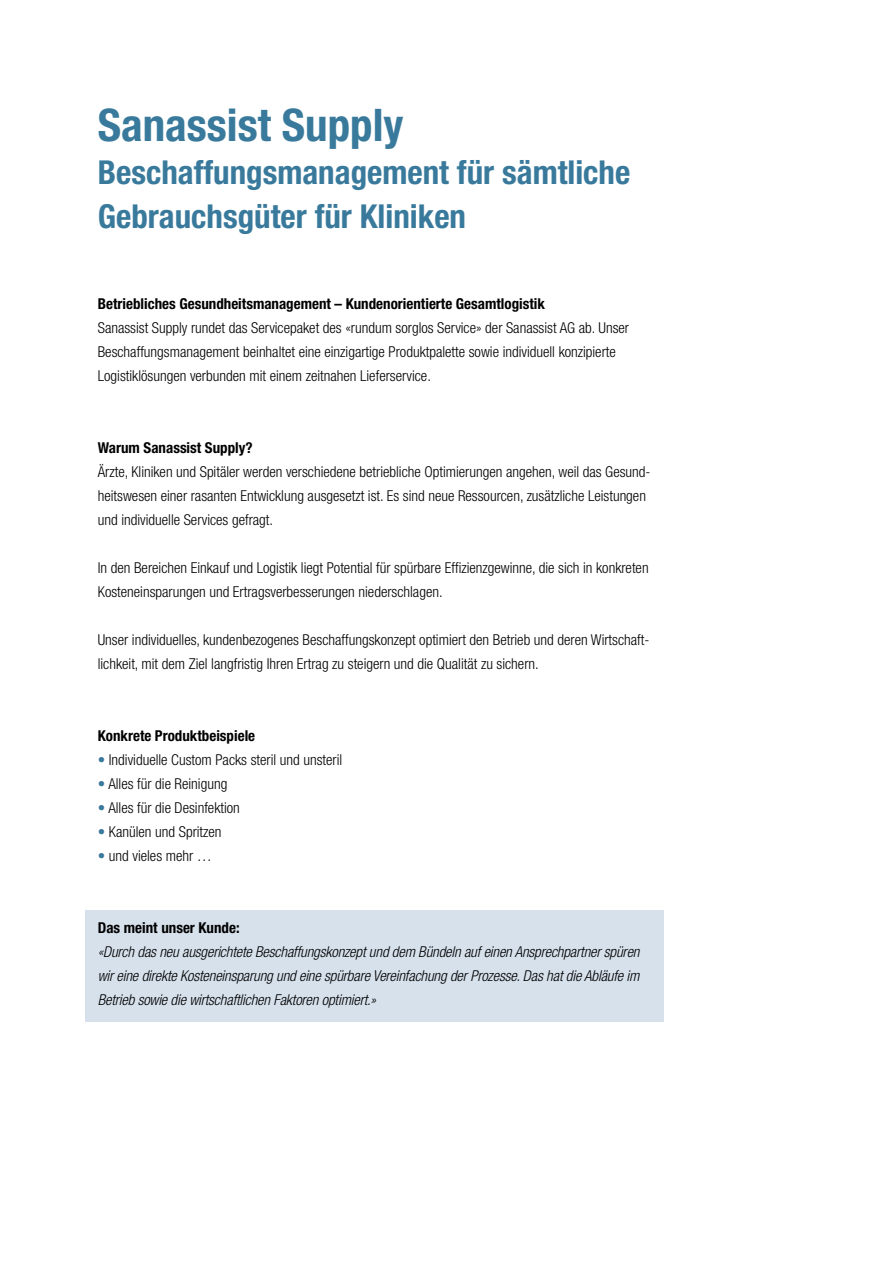
<style>
.page{position:relative;width:893px;height:1263px;background:#fff}
.page>*{position:absolute;margin:0;border:0;box-sizing:border-box;transform-origin:0 0}
.t1{font:700 condensed 45px "Helvetica Neue";color:#397a9c}
.t2{font:700 condensed 33px/43.2px "Helvetica Neue";color:#397a9c}
.t3{font:300 condensed 15px/24px "Helvetica Neue";color:#000}
.t4{font:italic 300 condensed 15px/24px "Helvetica Neue";letter-spacing:-.01em;color:#000;text-align:justify}
.t5{font:700 condensed 15px "Helvetica Neue";color:#000}
.s1{color:#397a9c}
</style>
<div class="page">
<div style="left:85px;top:910px;width:578px;height:112px;background:#d6e1ec"></div>
<h1 class="t1" style="left:98px;top:98px;width:307px">Sanassist Supply</h1>
<h2 class="t2" style="left:98px;top:151px;width:534px">Beschaffungsmanagement für sämtliche<br>Gebrauchsgüter für Kliniken</h2>
<p class="t5" style="left:98px;top:295px;width:449px">Betriebliches Gesundheitsmanagement – Kundenorientierte Gesamtlogistik</p>
<p class="t3" style="left:98px;top:316px;width:533px">Sanassist Supply rundet das Servicepaket des «rundum sorglos Service» der Sanassist AG ab. Unser<br>Beschaffungsmanagement beinhaltet eine einzigartige Produktpalette sowie individuell konzipierte<br>Logistiklösungen verbunden mit einem zeitnahen Lieferservice.</p>
<p class="t5" style="left:98px;top:439px;width:156px">Warum Sanassist Supply?</p>
<p class="t3" style="left:98px;top:460px;width:554px">Ärzte, Kliniken und Spitäler werden verschiedene betriebliche Optimierungen angehen, weil das Gesund&shy;heitswesen einer rasanten Entwicklung ausgesetzt ist. Es sind neue Ressourcen, zusätzliche Leistungen und individuelle Services gefragt.</p>
<p class="t3" style="left:98px;top:556px;width:552px">In den Bereichen Einkauf und Logistik liegt Potential für spürbare Effizienzgewinne, die sich in konkreten<br>Kosteneinsparungen und Ertragsverbesserungen niederschlagen.</p>
<p class="t3" style="left:98px;top:628px;width:553px">Unser individuelles, kundenbezogenes Beschaffungskonzept optimiert den Betrieb und deren Wirtschaft&shy;lichkeit, mit dem Ziel langfristig Ihren Ertrag zu steigern und die Qualität zu sichern.</p>
<p class="t5" style="left:98px;top:727px;width:159px">Konkrete Produktbeispiele</p>
<p class="t3" style="left:98px;top:748px;width:246px"><span class="s1">•</span> Individuelle Custom Packs steril und unsteril</p>
<p class="t3" style="left:98px;top:772px;width:131px"><span class="s1">•</span> Alles für die Reinigung</p>
<p class="t3" style="left:98px;top:796px;width:144px"><span class="s1">•</span> Alles für die Desinfektion</p>
<p class="t3" style="left:98px;top:820px;width:125px"><span class="s1">•</span> Kanülen und Spritzen</p>
<p class="t3" style="left:98px;top:844px;width:116px"><span class="s1">•</span> und vieles mehr …</p>
<p class="t5" style="left:98px;top:919px;width:143px">Das meint unser Kunde:</p>
<p class="t4" style="left:98px;top:940px;width:543px">«Durch das neu ausgerichtete Beschaffungskonzept und dem Bündeln auf einen Ansprechpartner spüren wir eine direkte Kosteneinsparung und eine spürbare Vereinfachung der Prozesse. Das hat die Abläufe im Betrieb sowie die wirtschaftlichen Faktoren optimiert.»</p>
</div>
